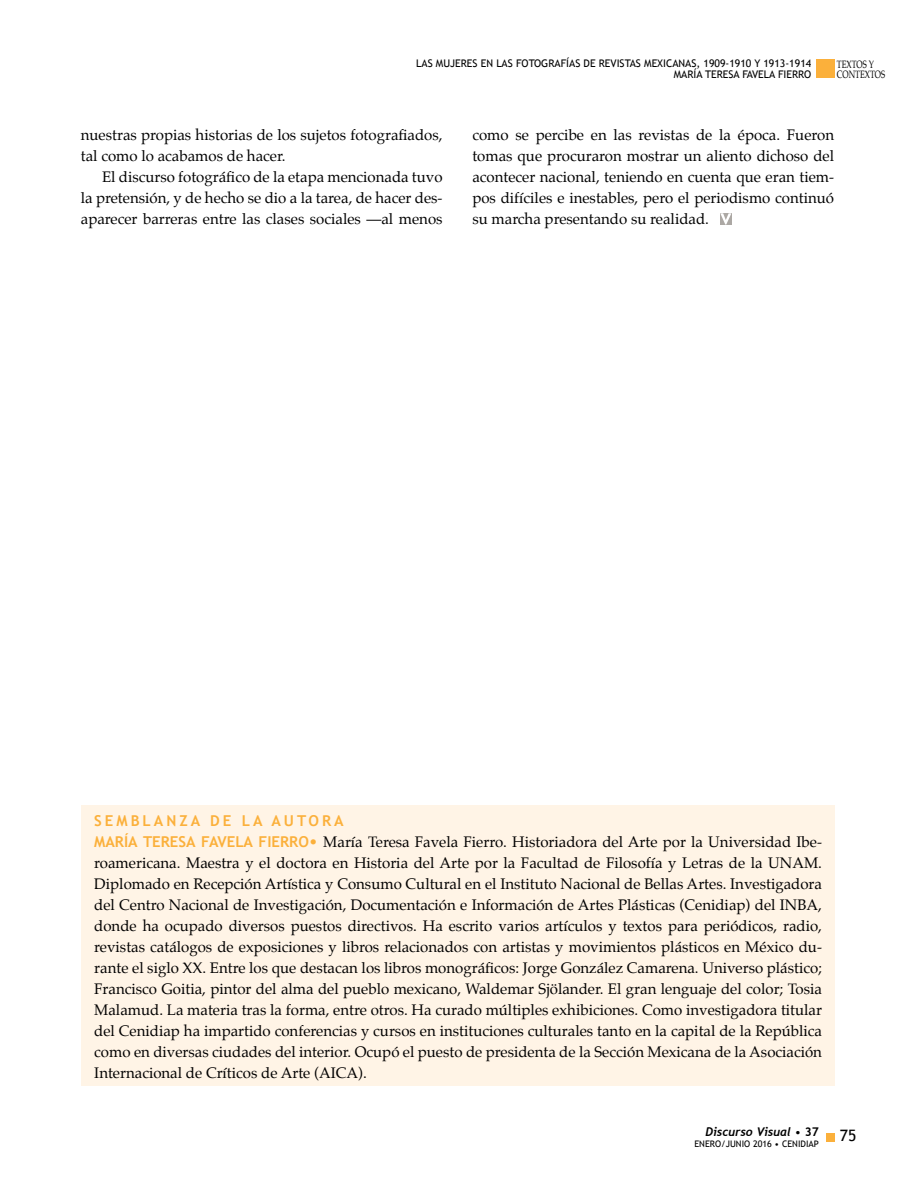
<style>
.page{position:relative;width:915px;height:1191px;background:#fff}
.page>*{position:absolute;margin:0;border:0;box-sizing:border-box;transform-origin:0 0}
.t1{font:15.75px "Trebuchet MS";color:#000}
.t2{font:15px/21px "Palatino";color:#000;text-align:justify}
.t3{font:700 15px "Trebuchet MS";letter-spacing:.2em;color:#fbb03b}
.t4{font:italic 700 12px "Trebuchet";color:#000}
.t5{font:10.5px/10.5px "Trebuchet MS";color:#000;text-align:right}
.t6{font:10.5px/10.9px "Palatino";color:#000;scale:.75 1}
.t7{font:9px "Trebuchet MS";color:#000}
.s1{font-family:"Trebuchet MS";font-weight:700;color:#fbb03b}
.s2{color:#fbb03b}
.s3{font-family:"Trebuchet MS";font-weight:400;font-style:normal}
.s4{font-family:"Trebuchet MS";font-style:normal}
</style>
<div class="page">
<div style="left:825px;top:1133px;width:8px;height:8px;background:#fbb03b"></div>
<div style="left:815px;top:60px;width:18px;height:18px;background:#fbb03b"></div>
<div style="left:81px;top:805px;width:753px;height:280px;background:#fff4e6"></div>
<svg style="left:720px;top:213px;width:11px;height:11px"></svg>
<p class="t5" style="left:416px;top:58px;width:396px">LAS MUJERES EN LAS FOTOGRAFÍAS DE REVISTAS MEXICANAS, 1909-1910 Y 1913-1914<br>MARÍA TERESA FAVELA FIERRO</p>
<p class="t6" style="left:836px;top:58px;width:66px">TEXTOS Y<br>CONTEXTOS</p>
<p class="t2" style="left:81px;top:124px;width:363px">nuestras propias historias de los sujetos fotografiados, tal como lo acabamos de hacer.</p>
<p class="t2" style="left:81px;top:166px;width:363px;text-indent:21px">El discurso fotográfico de la etapa mencionada tuvo la pretensión, y de hecho se dio a la tarea, de hacer des&shy;aparecer barreras entre las clases sociales —al menos</p>
<p class="t2" style="left:472px;top:124px;width:363px">como se percibe en las revistas de la época. Fueron tomas que procuraron mostrar un aliento dichoso del acontecer nacional, teniendo en cuenta que eran tiem&shy;pos difíciles e inestables, pero el periodismo continuó su marcha presentando su realidad.</p>
<p class="t3" style="left:94px;top:811px;width:251px">SEMBLANZA DE LA AUT ORA</p>
<p class="t2" style="left:94px;top:831px;width:729px"><span class="s1">MARÍA TERESA FAVELA FIERRO</span><span class="s2">•</span> María Teresa Favela Fierro. Historiadora del Arte por la Universidad Ibe&shy;roamericana. Maestra y el doctora en Historia del Arte por la Facultad de Filosofía y Letras de la UNAM.<br>Diplomado en Recepción Artística y Consumo Cultural en el Instituto Nacional de Bellas Artes. Investigadora del Centro Nacional de Investigación, Documentación e Información de Artes Plásticas (Cenidiap) del INBA, donde ha ocupado diversos puestos directivos. Ha escrito varios artículos y textos para periódicos, radio, revistas catálogos de exposiciones y libros relacionados con artistas y movimientos plásticos en México du&shy;rante el siglo XX. Entre los que destacan los libros monográficos: Jorge González Camarena. Universo plástico; Francisco Goitia, pintor del alma del pueblo mexicano, Waldemar Sjölander. El gran lenguaje del color; Tosia Malamud. La materia tras la forma, entre otros. Ha curado múltiples exhibiciones. Como investigadora titular del Cenidiap ha impartido conferencias y cursos en instituciones culturales tanto en la capital de la República como en diversas ciudades del interior. Ocupó el puesto de presidenta de la Sección Mexicana de la Asociación Internacional de Críticos de Arte (AICA).</p>
<p class="t4" style="left:705px;top:1124px;width:115px">Discurso Visual <span class="s3">•</span> <span class="s4">37</span></p>
<p class="t7" style="left:694px;top:1138px;width:126px">ENERO/JUNIO 2016 • CENI DIAP</p>
<p class="t1" style="left:839px;top:1126px;width:18px">75</p>
</div>
